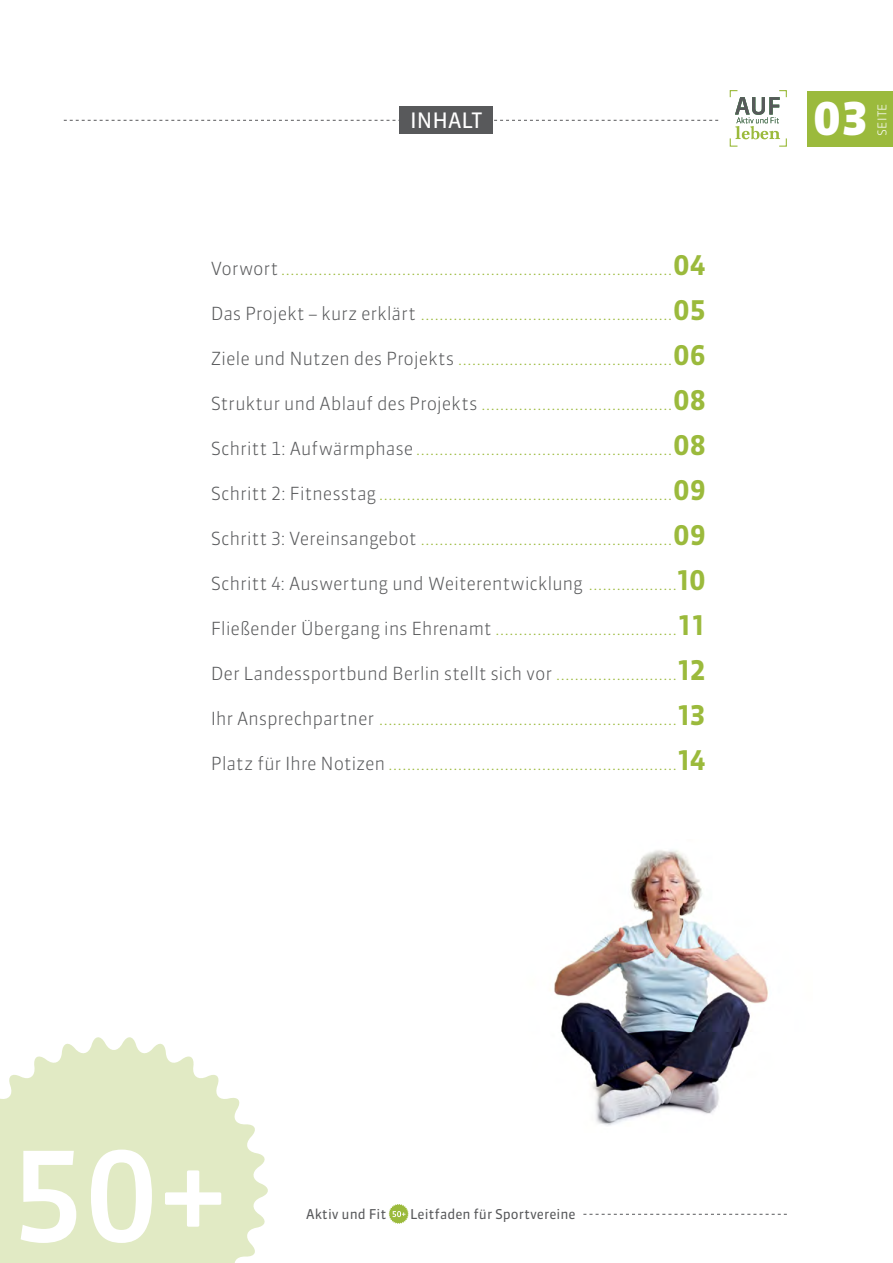
<style>
.page{position:relative;width:893px;height:1263px;background:#fff}
.page>*{position:absolute;margin:0;border:0;box-sizing:border-box;transform-origin:0 0}
.t1{font:900 45px "Sanuk LF";color:#fff}
.t2{font:21.15px "Sanuk";color:#fff}
.t3{font:300 18px "Sanuk TF";letter-spacing:-.015em;color:#9bba3c}
.t4{font:300 18px "Sanuk TF";letter-spacing:-.015em;color:#58595b}
.t5{font:13.5px "Sanuk";color:#58595b}
.t6{font:300 12px "Sanuk TF";letter-spacing:.015em;color:#fff}
.s1{color:#58595b}
.s2{font-family:"Sanuk LF";font-weight:700;font-size:27px}
.s3{color:#9bba3c}
.s4{font-family:"Sanuk LF";font-weight:700;font-size:27px;color:#9bba3c}
</style>
<div class="page">
<svg style="left:389px;top:1204px;width:20px;height:20px"></svg>
<svg style="left:583px;top:1214px;width:204px;height:1px"></svg>
<svg style="left:64px;top:120px;width:654px;height:1px"></svg>
<div style="left:400px;top:107px;width:93px;height:27px;background:#58595b"></div>
<svg style="left:0;top:1037px;width:268px;height:226px;fill:#e1eac4"></svg>
<svg style="left:21px;top:1149px;width:200px;height:94px"></svg>
<div style="left:808px;top:91px;width:85px;height:55px;background:#9bba3c"></div>
<svg style="left:729px;top:90px;width:58px;height:57px"></svg>
<img style="left:554px;top:850px;width:214px;height:276px">
<p class="t2" style="left:410px;top:107px;width:74px">INHALT</p>
<h1 class="t1" style="left:813px;top:91px;width:57px">03</h1>
<p class="t6" style="left:875px;top:136px;width:33px;rotate:-90deg">SEITE</p>
<p class="t3" style="left:211px;top:257px;width:497px"><span class="s1">Vorwort</span> ....................................................................................<span class="s2">04</span></p>
<p class="t3" style="left:211px;top:302px;width:497px"><span class="s1">Das Projekt – kurz erklärt</span> ......................................................<span class="s2">05</span></p>
<p class="t3" style="left:211px;top:347px;width:497px"><span class="s1">Ziele und Nutzen des Projekts</span> ..............................................<span class="s2">06</span></p>
<p class="t3" style="left:211px;top:392px;width:497px"><span class="s1">Struktur und Ablauf des Projekts</span> .........................................<span class="s2">08</span></p>
<p class="t3" style="left:211px;top:437px;width:497px"><span class="s1">Schritt 1: Aufwärmphase</span> .......................................................<span class="s2">08</span></p>
<p class="t3" style="left:211px;top:482px;width:497px"><span class="s1">Schritt 2: Fitnesstag</span>...............................................................<span class="s2">09</span></p>
<p class="t3" style="left:211px;top:527px;width:497px"><span class="s1">Schritt 3: Vereinsangebot</span> ......................................................<span class="s2">09</span></p>
<p class="t4" style="left:211px;top:572px;width:497px">Schritt 4: Auswertung und Weiterentwicklung <span class="s3">...................</span><span class="s4">10</span></p>
<p class="t3" style="left:211px;top:617px;width:495px"><span class="s1">Fließender Übergang ins Ehrenamt</span> .......................................<span class="s2">11</span></p>
<p class="t4" style="left:211px;top:662px;width:497px">Der Landessportbund Berlin stellt sich vor <span class="s3">..........................</span><span class="s4">12</span></p>
<p class="t3" style="left:211px;top:707px;width:497px"><span class="s1">Ihr Ansprechpartner</span> ................................................................<span class="s2">13</span></p>
<p class="t3" style="left:211px;top:752px;width:497px"><span class="s1">Platz für Ihre Notizen</span>..............................................................<span class="s2">14</span></p>
<p class="t5" style="left:306px;top:1205px;width:82px">Aktiv und Fit</p>
<p class="t5" style="left:410px;top:1205px;width:167px">Leitfaden für Sportvereine</p>
</div>
